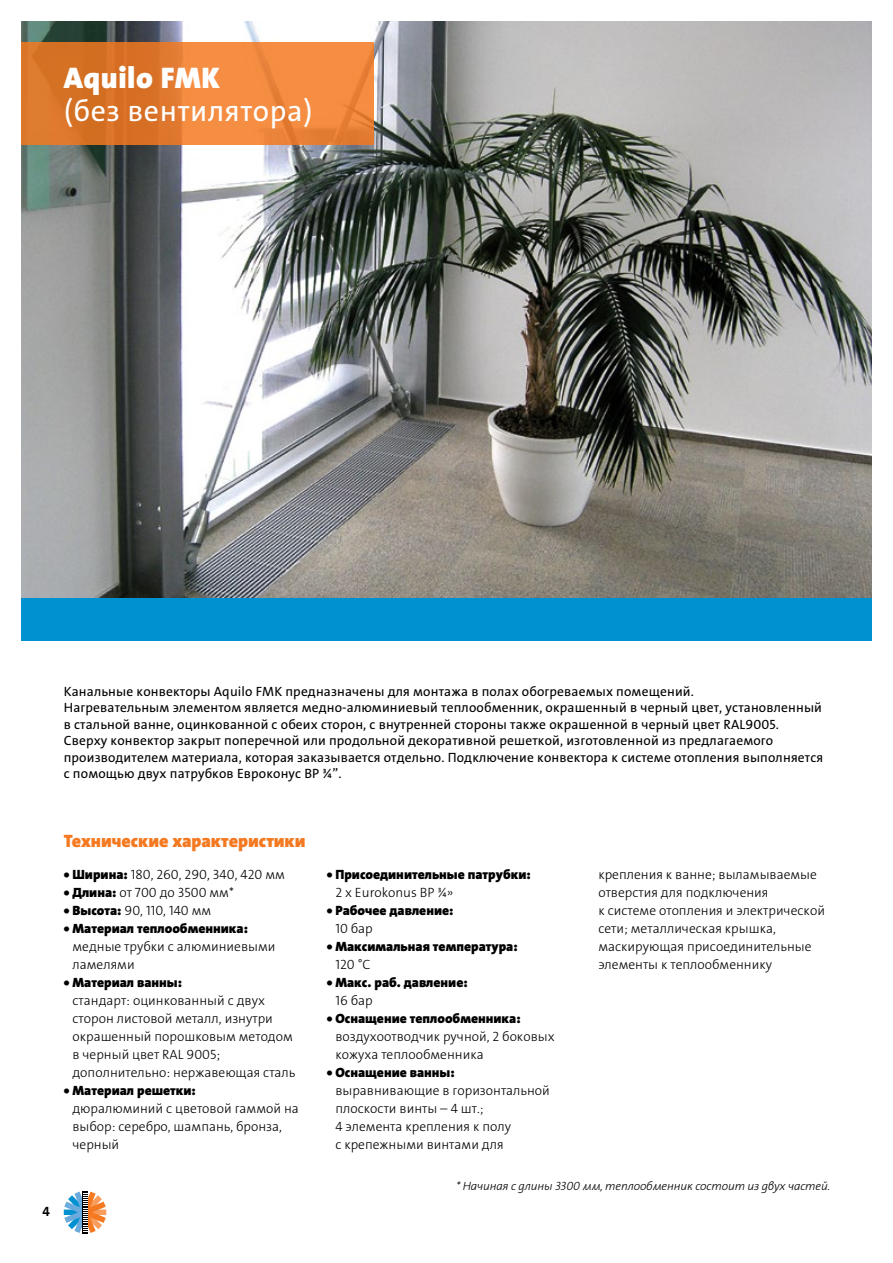
<style>
.page{position:relative;width:893px;height:1263px;background:#fff}
.page>*{position:absolute;margin:0;border:0;box-sizing:border-box;transform-origin:0 0}
.t1{font:30px "The Sans LP5 Plain";letter-spacing:.02em;color:#fff}
.t2{font:900 30px "The Sans LP9";letter-spacing:.02em;color:#fff}
.t3{font:900 18px "The Sans LP9";letter-spacing:-.005em;color:#f47920}
.t4{font:13.5px/18px "The Sans LP3 Lig";color:#000}
.t5{font:13.5px/16.5px "The Sans LP5 Plain";letter-spacing:.01em;color:#000}
.t6{font:900 13.5px "The Sans LP9";color:#000}
.t7{font:13.5px "The Sans LP7 Bld";color:#000}
.t8{font:12px "The Sans LP3 Lig IT";letter-spacing:-.01em;color:#000}
.s1{font-family:"The Sans LP9";font-weight:900}
</style>
<div class="page">
<svg style="left:64px;top:1191px;width:42px;height:42px"></svg>
<img style="left:21px;top:21px;width:851px;height:577px">
<div style="left:21px;top:598px;width:851px;height:42px;background:#0091d1"></div>
<svg style="left:21px;top:43px;width:353px;height:102px;background:#e67f34"></svg>
<h1 class="t2" style="left:64px;top:59px;width:158px">Aquilo FMK</h1>
<h1 class="t1" style="left:64px;top:92px;width:250px">(без вентилятора)</h1>
<p class="t5" style="left:64px;top:683px;width:761px">Канальные конвекторы Aquilo FMK предназначены для монтажа в полах обогреваемых помещений.<br>Нагревательным элементом является медно-алюминиевый теплообменник, окрашенный в черный цвет, установленный в стальной ванне, оцинкованной с обеих сторон, с внутренней стороны также окрашенной в черный цвет RAL9005.<br>Сверху конвектор закрыт поперечной или продольной декоративной решеткой, изготовленной из предлагаемого производителем материала, которая заказывается отдельно. Подключение конвектора к системе отопления выполняется с помощью двух патрубков Евроконус ВР ¾”.</p>
<h2 class="t3" style="left:64px;top:829px;width:243px">Технические характеристики</h2>
<p class="t4" style="left:64px;top:866px;width:223px"><span class="s1">• Ширина:</span> 180, 260, 290, 340, 420 мм</p>
<p class="t4" style="left:64px;top:884px;width:172px"><span class="s1">• Длина:</span> от 700 до 3500 мм*</p>
<p class="t4" style="left:64px;top:902px;width:149px"><span class="s1">• Высота:</span> 90, 110, 140 мм</p>
<p class="t6" style="left:64px;top:920px;width:186px">• Материал теплообменника:</p>
<p class="t4" style="left:72px;top:938px;width:205px">медные трубки с алюминиевыми ламелями</p>
<p class="t6" style="left:64px;top:974px;width:120px">• Материал ванны:</p>
<p class="t4" style="left:72px;top:991px;width:224px">стандарт: оцинкованный с двух сторон листовой металл, изнутри окрашенный порошковым методом в черный цвет RAL 9005; дополнительно: нержавеющая сталь</p>
<p class="t6" style="left:64px;top:1082px;width:134px">• Материал решетки:</p>
<p class="t4" style="left:72px;top:1099px;width:228px">дюралюминий с цветовой гаммой на выбор: серебро, шампань, бронза, черный</p>
<p class="t7" style="left:42px;top:1202px;width:9px">4</p>
<p class="t6" style="left:327px;top:866px;width:206px">• Присоединительные патрубки:</p>
<p class="t4" style="left:335px;top:883px;width:120px">2 x Eurokonus BP ¾»</p>
<p class="t6" style="left:327px;top:902px;width:128px">• Рабочее давление:</p>
<p class="t4" style="left:335px;top:919px;width:39px">10 бар</p>
<p class="t6" style="left:327px;top:938px;width:192px">• Максимальная температура:</p>
<p class="t4" style="left:335px;top:955px;width:37px">120 °C</p>
<p class="t6" style="left:327px;top:974px;width:143px">• Макс. раб. давление:</p>
<p class="t4" style="left:335px;top:991px;width:39px">16 бар</p>
<p class="t6" style="left:327px;top:1010px;width:195px">• Оснащение теплообменника:</p>
<p class="t4" style="left:335px;top:1027px;width:221px">воздухоотводчик ручной, 2 боковых кожуха теплообменника</p>
<p class="t6" style="left:327px;top:1064px;width:130px">• Оснащение ванны:</p>
<p class="t4" style="left:335px;top:1081px;width:216px">выравнивающие в горизонтальной плоскости винты – 4 шт.;<br>4 элемента крепления к полу<br>c крепежными винтами для</p>
<p class="t4" style="left:598px;top:865px;width:228px">крепления к ванне; выламываемые отверстия для подключения<br>к системе отопления и электрической сети; металлическая крышка, маскирующая присоединительные элементы к теплообменнику</p>
<p class="t8" style="left:456px;top:1178px;width:376px">* Начиная с длины 3300 мм, теплообменник состоит из двух частей.</p>
</div>
